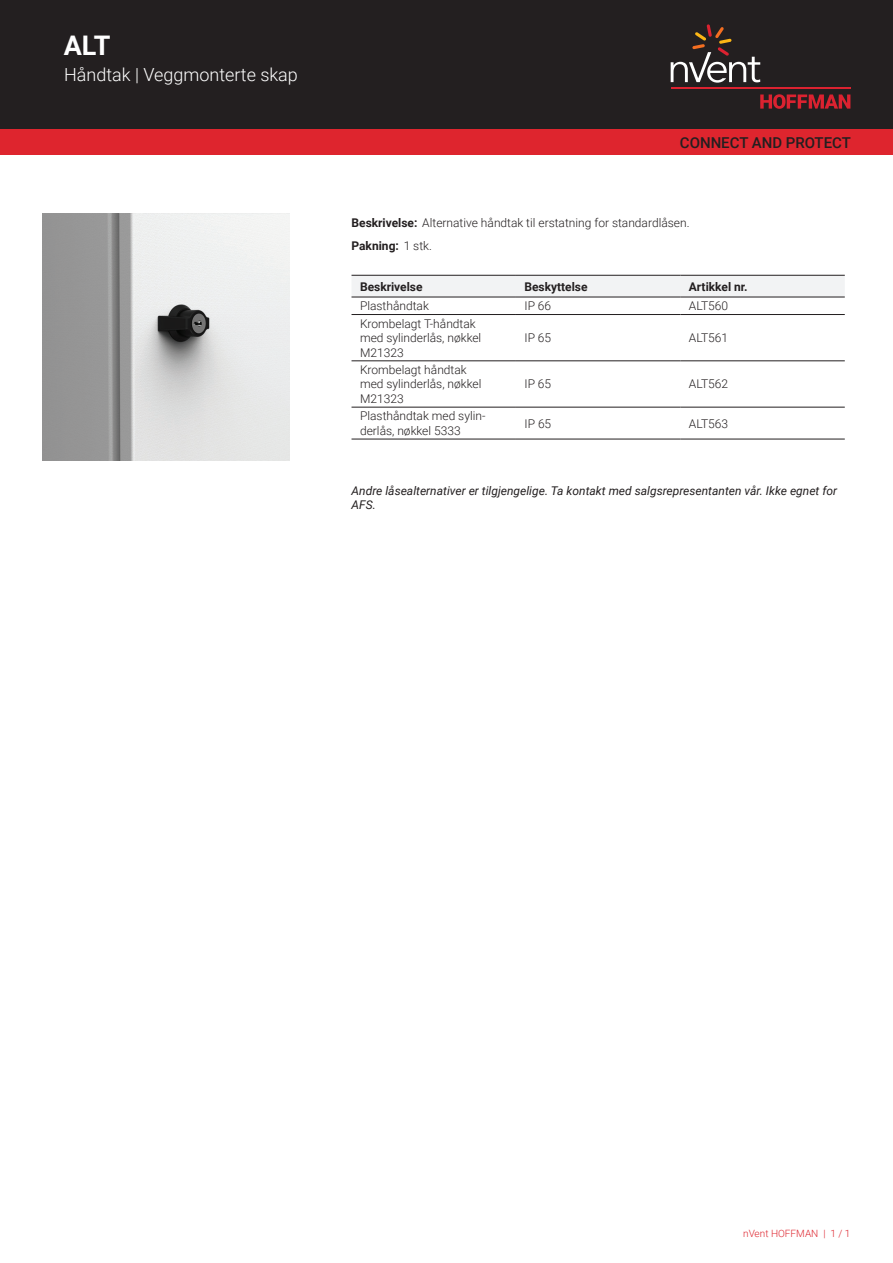
<style>
.page{position:relative;width:893px;height:1263px;background:#fff}
.page>*{position:absolute;margin:0;border:0;box-sizing:border-box;transform-origin:0 0}
.t1{font:700 27px "Roboto";color:#fff}
.t2{font:300 18px "Roboto";color:#fff}
.t3{font:500 15px "Roboto";color:#231f20}
.t4{font:300 12px/14.4px "Roboto";color:#231f20}
.t5{font:italic 12px/14.4px "Roboto";color:#231f20}
.t6{font:700 12px "Roboto";color:#231f20}
.t7{font:300 10.05px "Roboto";color:#de252e}
.s1{font-weight:700}
</style>
<div class="page">
<div style="left:0;top:0;width:893px;height:129px;background:#231f20"></div>
<svg style="left:760px;top:94px;width:90px;height:15px"></svg>
<hr style="left:671px;top:88px;width:179px;height:1px;background:#db2230">
<svg style="left:671px;top:24px;width:89px;height:59px"></svg>
<div style="left:0;top:129px;width:893px;height:26px;background:#de252e"></div>
<div style="left:351px;top:276px;width:494px;height:21px;background:#f2f3f4"></div>
<hr style="left:351px;top:275px;width:165px;height:1px;background:#231f20">
<hr style="left:516px;top:275px;width:164px;height:1px;background:#231f20">
<hr style="left:680px;top:275px;width:165px;height:1px;background:#231f20">
<hr style="left:351px;top:314px;width:165px;height:1px;background:#231f20">
<hr style="left:516px;top:314px;width:164px;height:1px;background:#231f20">
<hr style="left:680px;top:314px;width:165px;height:1px;background:#231f20">
<hr style="left:351px;top:361px;width:165px;height:1px;background:#231f20">
<hr style="left:516px;top:361px;width:164px;height:1px;background:#231f20">
<hr style="left:680px;top:361px;width:165px;height:1px;background:#231f20">
<hr style="left:351px;top:407px;width:165px;height:1px;background:#231f20">
<hr style="left:516px;top:407px;width:164px;height:1px;background:#231f20">
<hr style="left:680px;top:407px;width:165px;height:1px;background:#231f20">
<hr style="left:351px;top:439px;width:165px;height:1px;background:#231f20">
<hr style="left:516px;top:439px;width:164px;height:1px;background:#231f20">
<hr style="left:680px;top:439px;width:165px;height:1px;background:#231f20">
<hr style="left:351px;top:297px;width:165px;height:1px;background:#231f20">
<hr style="left:516px;top:297px;width:164px;height:1px;background:#231f20">
<hr style="left:680px;top:297px;width:165px;height:1px;background:#231f20">
<img style="left:43px;top:213px;width:246px;height:247px">
<h1 class="t1" style="left:64px;top:27px;width:48px">ALT</h1>
<h2 class="t2" style="left:64px;top:62px;width:235px">Håndtak | Veggmonterte skap</h2>
<p class="t3" style="left:680px;top:132px;width:173px">CONNECT AND PROTECT</p>
<p class="t4" style="left:351px;top:211px;width:339px;line-height:23px"><span class="s1">Beskrivelse:</span> Alternative håndtak til erstatning for standardlåsen.<br><span class="s1">Pakning:</span> 1 stk.</p>
<p class="t6" style="left:360px;top:278px;width:64px">Beskrivelse</p>
<p class="t6" style="left:524px;top:278px;width:65px">Beskyttelse</p>
<p class="t6" style="left:689px;top:278px;width:60px">Artikkel nr.</p>
<p class="t4" style="left:360px;top:298px;width:70px">Plasthåndtak</p>
<p class="t4" style="left:524px;top:298px;width:28px">IP 66</p>
<p class="t4" style="left:689px;top:298px;width:41px">ALT560</p>
<p class="t4" style="left:360px;top:316px;width:123px">Krombelagt T-håndtak med sylinderlås, nøkkel<br>M21323</p>
<p class="t4" style="left:524px;top:330px;width:28px">IP 65</p>
<p class="t4" style="left:689px;top:330px;width:41px">ALT561</p>
<p class="t4" style="left:360px;top:362px;width:123px">Krombelagt håndtak med sylinderlås, nøkkel<br>M21323</p>
<p class="t4" style="left:524px;top:377px;width:28px">IP 65</p>
<p class="t4" style="left:689px;top:377px;width:41px">ALT562</p>
<p class="t4" style="left:360px;top:408px;width:127px">Plasthåndtak med sylin&shy;derlås, nøkkel 5333</p>
<p class="t4" style="left:524px;top:416px;width:28px">IP 65</p>
<p class="t4" style="left:689px;top:416px;width:41px">ALT563</p>
<p class="t5" style="left:352px;top:483px;width:487px">Andre låsealternativer er tilgjengelige. Ta kontakt med salgsrepresentanten vår. Ikke egnet for<br>AFS.</p>
<p class="t7" style="left:743px;top:1226px;width:109px">nVent HOFFMAN | 1 / 1</p>
</div>
